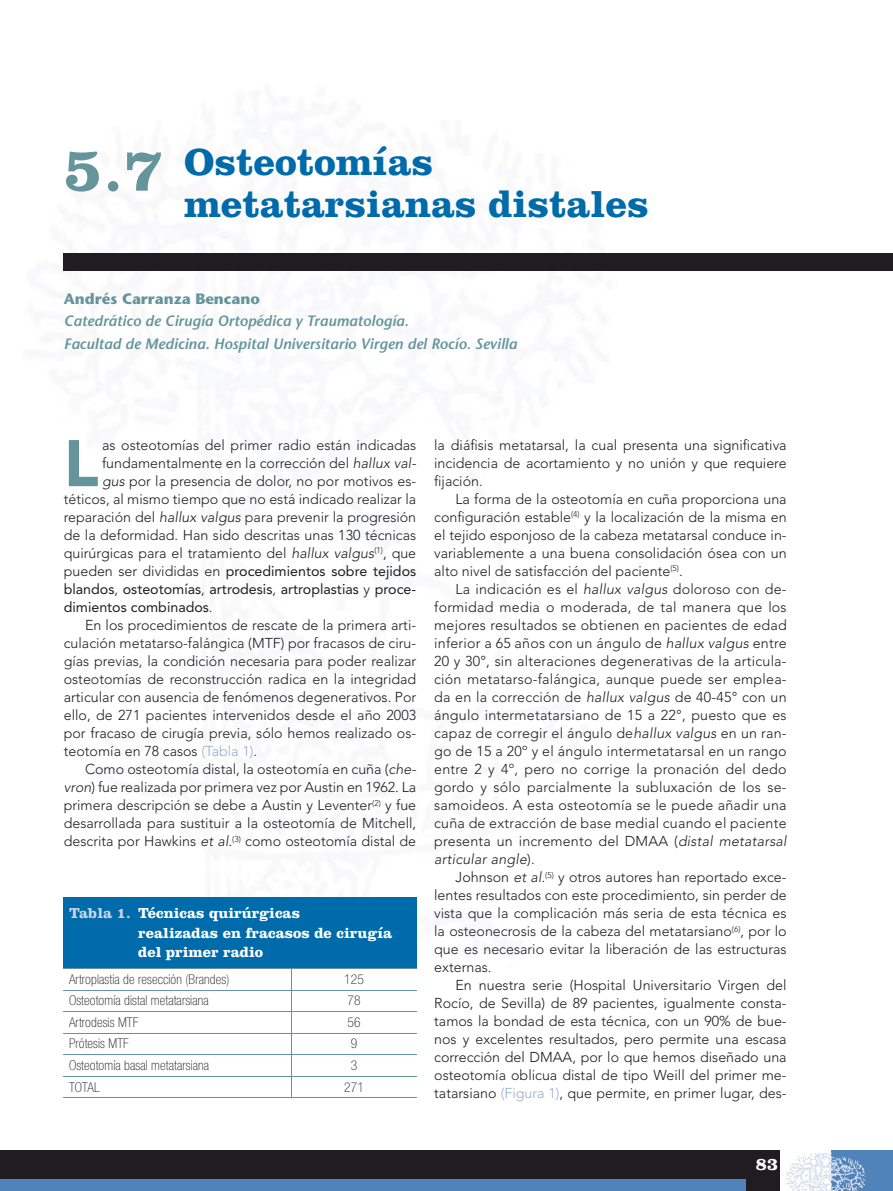
<style>
.page{position:relative;width:893px;height:1191px;background:#fff}
.page>*{position:absolute;margin:0;border:0;box-sizing:border-box;transform-origin:0 0}
.t1{font:900 65.1px "Avenir LT Std";color:#65949b}
.t2{font:700 63px "Clarendon LT Std";color:#65949b}
.t3{font:700 39px/42px "Clarendon LT Std";color:#006baa}
.t4{font:700 18px "Clarendon LT Std";color:#fff}
.t5{font:italic 600 15px/22.5px "Stone Sans Std";color:#65949b}
.t6{font:700 15px/19.5px "Clarendon LT Std";color:#fff}
.t7{font:300 14.25px "Avenir LT Std";color:#1f1d20}
.t8{font:14.25px "Avenir LT Std";color:#1f1d20}
.t9{font:italic 300 14.25px "Avenir LT Std";letter-spacing:.015em;color:#1f1d20}
.t10{font:100 condensed 13.5px "Helvetica Neue LT Std";letter-spacing:.01em;color:#1f1d20}
.s1{font-weight:700;font-style:normal}
.s2{font-style:italic}
.s3{font-weight:300}
.s4{color:#94add2}
.s5{color:#cbd5e9}
.s6{font-style:normal}
</style>
<div class="page">
<div style="left:0;top:1150px;width:780px;height:41px;background:#1f1d20"></div>
<div style="left:0;top:1179px;width:746px;height:12px;background:#4f83ba"></div>
<div style="left:831px;top:1150px;width:62px;height:41px;background:#4f83ba"></div>
<img style="left:831px;top:1153px;width:35px;height:38px">
<img style="left:786px;top:1153px;width:45px;height:38px">
<div style="left:64px;top:253px;width:829px;height:17px;background:#1f1d20"></div>
<div style="left:64px;top:897px;width:353px;height:71px;background:#006baa"></div>
<hr style="left:64px;top:968px;width:227px;height:1px;background:#65949b">
<hr style="left:291px;top:968px;width:126px;height:1px;background:#65949b">
<hr style="left:64px;top:989px;width:227px;height:1px;background:#65949b">
<hr style="left:291px;top:989px;width:126px;height:1px;background:#65949b">
<hr style="left:64px;top:1011px;width:227px;height:1px;background:#65949b">
<hr style="left:64px;top:1032px;width:227px;height:1px;background:#65949b">
<hr style="left:64px;top:1054px;width:227px;height:1px;background:#65949b">
<hr style="left:64px;top:1076px;width:227px;height:1px;background:#65949b">
<hr style="left:64px;top:1097px;width:227px;height:1px;background:#65949b">
<hr style="left:291px;top:1011px;width:126px;height:1px;background:#65949b">
<hr style="left:291px;top:1032px;width:126px;height:1px;background:#65949b">
<hr style="left:291px;top:1054px;width:126px;height:1px;background:#65949b">
<hr style="left:291px;top:1076px;width:126px;height:1px;background:#65949b">
<svg style="left:291px;top:969px;width:1px;height:128px"></svg>
<hr style="left:291px;top:1097px;width:126px;height:1px;background:#65949b">
<p class="t2" style="left:64px;top:131px;width:100px">5.7</p>
<p class="t3" style="left:184px;top:140px;width:466px">Osteotomías metatarsianas distales</p>
<p class="t5" style="left:64px;top:287px;width:455px"><span class="s1">Andrés Carranza Bencano<br></span>Catedrático de Cirugía Ortopédica y Traumatología.<br>Facultad de Medicina. Hospital Universitario Virgen del Rocío. Sevilla</p>
<p class="t1" style="left:64px;top:424px;width:36px">L</p>
<p class="t7" style="left:102px;top:437px;width:316px">as osteotomías del primer radio están indicadas</p>
<p class="t7" style="left:102px;top:455px;width:316px">fundamentalmente en la corrección del <span class="s2">hallux val-</span></p>
<p class="t7" style="left:102px;top:473px;width:316px"><span class="s2">gus</span> por la presencia de dolor, no por motivos es-</p>
<p class="t7" style="left:64px;top:491px;width:354px">téticos, al mismo tiempo que no está indicado realizar la</p>
<p class="t7" style="left:64px;top:509px;width:354px">reparación del <span class="s2">hallux valgus</span> para prevenir la progresión</p>
<p class="t7" style="left:64px;top:527px;width:354px">de la deformidad. Han sido descritas unas 130 técnicas</p>
<p class="t7" style="left:64px;top:545px;width:354px">quirúrgicas para el tratamiento del <span class="s2">hallux valgus</span><sup>(1)</sup>, que</p>
<p class="t8" style="left:64px;top:563px;width:354px"><span class="s3">pueden ser divididas en</span> procedimientos sobre tejidos</p>
<p class="t8" style="left:64px;top:581px;width:354px">blandos<span class="s3">,</span> osteotomías<span class="s3">,</span> artrodesis<span class="s3">,</span> artroplastias <span class="s3">y</span> proce-</p>
<p class="t8" style="left:64px;top:599px;width:150px">dimientos combinados<span class="s3">.</span></p>
<p class="t7" style="left:85px;top:617px;width:333px">En los procedimientos de rescate de la primera arti-</p>
<p class="t7" style="left:64px;top:635px;width:354px">culación metatarso-falángica (MTF) por fracasos de ciru-</p>
<p class="t7" style="left:64px;top:653px;width:354px">gías previas, la condición necesaria para poder realizar</p>
<p class="t7" style="left:64px;top:671px;width:354px">osteotomías de reconstrucción radica en la integridad</p>
<p class="t7" style="left:64px;top:689px;width:354px">articular con ausencia de fenómenos degenerativos. Por</p>
<p class="t7" style="left:64px;top:707px;width:354px">ello, de 271 pacientes intervenidos desde el año 2003</p>
<p class="t7" style="left:64px;top:725px;width:354px">por fracaso de cirugía previa, sólo hemos realizado os-</p>
<p class="t7" style="left:64px;top:743px;width:195px">teotomía en 78 casos <span class="s4">(Tabla 1)</span>.</p>
<p class="t7" style="left:85px;top:761px;width:333px">Como osteotomía distal, la osteotomía en cuña (<span class="s2">che-</span></p>
<p class="t7" style="left:64px;top:779px;width:354px"><span class="s2">vron</span>) fue realizada por primera vez por Austin en 1962. La</p>
<p class="t7" style="left:64px;top:797px;width:354px">primera descripción se debe a Austin y Leventer<sup>(2)</sup> y fue</p>
<p class="t7" style="left:64px;top:815px;width:354px">desarrollada para sustituir a la osteotomía de Mitchell,</p>
<p class="t7" style="left:64px;top:833px;width:354px">descrita por Hawkins <span class="s2">et al.</span><sup>(3)</sup> como osteotomía distal de</p>
<p class="t6" style="left:138px;top:903px;width:256px;text-indent:-69px"><span class="s5">Tabla 1.</span> Técnicas quirúrgicas<br>realizadas en fracasos de cirugía del primer radio</p>
<p class="t10" style="left:69px;top:971px;width:162px">Artroplastia de resección (Brandes)</p>
<p class="t10" style="left:344px;top:971px;width:21px">125</p>
<p class="t10" style="left:69px;top:993px;width:141px">Osteotomía distal metatarsiana</p>
<p class="t10" style="left:347px;top:993px;width:15px">78</p>
<p class="t10" style="left:69px;top:1014px;width:71px">Artrodesis MTF</p>
<p class="t10" style="left:347px;top:1014px;width:15px">56</p>
<p class="t10" style="left:69px;top:1036px;width:61px">Prótesis MTF</p>
<p class="t10" style="left:351px;top:1036px;width:8px">9</p>
<p class="t10" style="left:69px;top:1057px;width:142px">Osteotomía basal metatarsiana</p>
<p class="t10" style="left:351px;top:1057px;width:8px">3</p>
<p class="t10" style="left:69px;top:1079px;width:32px">TOTAL</p>
<p class="t10" style="left:344px;top:1079px;width:21px">271</p>
<p class="t7" style="left:434px;top:437px;width:354px">la diáfisis metatarsal, la cual presenta una significativa</p>
<p class="t7" style="left:434px;top:455px;width:354px">incidencia de acortamiento y no unión y que requiere</p>
<p class="t7" style="left:434px;top:473px;width:50px">fijación.</p>
<p class="t7" style="left:455px;top:491px;width:333px">La forma de la osteotomía en cuña proporciona una</p>
<p class="t7" style="left:434px;top:509px;width:354px">configuración estable<sup>(4)</sup> y la localización de la misma en</p>
<p class="t7" style="left:434px;top:527px;width:354px">el tejido esponjoso de la cabeza metatarsal conduce in-</p>
<p class="t7" style="left:434px;top:545px;width:354px">variablemente a una buena consolidación ósea con un</p>
<p class="t7" style="left:434px;top:563px;width:250px">alto nivel de satisfacción del paciente<sup>(5)</sup>.</p>
<p class="t7" style="left:455px;top:581px;width:333px">La indicación es el <span class="s2">hallux valgus</span> doloroso con de-</p>
<p class="t7" style="left:434px;top:599px;width:354px">formidad media o moderada, de tal manera que los</p>
<p class="t7" style="left:434px;top:617px;width:354px">mejores resultados se obtienen en pacientes de edad</p>
<p class="t7" style="left:434px;top:635px;width:354px">inferior a 65 años con un ángulo de <span class="s2">hallux valgus</span> entre</p>
<p class="t7" style="left:434px;top:653px;width:354px">20 y 30°, sin alteraciones degenerativas de la articula-</p>
<p class="t7" style="left:434px;top:671px;width:354px">ción metatarso-falángica, aunque puede ser emplea-</p>
<p class="t7" style="left:434px;top:689px;width:354px">da en la corrección de <span class="s2">hallux valgus</span> de 40-45° con un</p>
<p class="t7" style="left:434px;top:707px;width:354px">ángulo intermetatarsiano de 15 a 22°, puesto que es</p>
<p class="t7" style="left:434px;top:725px;width:354px">capaz de corregir el ángulo de<span class="s2">hallux valgus</span> en un ran-</p>
<p class="t7" style="left:434px;top:743px;width:354px">go de 15 a 20º y el ángulo intermetatarsal en un rango</p>
<p class="t7" style="left:434px;top:761px;width:354px">entre 2 y 4º, pero no corrige la pronación del dedo</p>
<p class="t7" style="left:434px;top:779px;width:354px">gordo y sólo parcialmente la subluxación de los se-</p>
<p class="t7" style="left:434px;top:797px;width:354px">samoideos. A esta osteotomía se le puede añadir una</p>
<p class="t7" style="left:434px;top:815px;width:354px">cuña de extracción de base medial cuando el paciente</p>
<p class="t7" style="left:434px;top:833px;width:354px">presenta un incremento del DMAA (<span class="s2">distal metatarsal</span></p>
<p class="t9" style="left:434px;top:851px;width:102px">articular angle<span class="s6">).</span></p>
<p class="t7" style="left:455px;top:869px;width:333px">Johnson <span class="s2">et al.</span><sup>(5)</sup> y otros autores han reportado exce-</p>
<p class="t7" style="left:434px;top:887px;width:354px">lentes resultados con este procedimiento, sin perder de</p>
<p class="t7" style="left:434px;top:905px;width:354px">vista que la complicación más seria de esta técnica es</p>
<p class="t7" style="left:434px;top:923px;width:354px">la osteonecrosis de la cabeza del metatarsiano<sup>(6)</sup>, por lo</p>
<p class="t7" style="left:434px;top:941px;width:354px">que es necesario evitar la liberación de las estructuras</p>
<p class="t7" style="left:434px;top:959px;width:59px">externas.</p>
<p class="t7" style="left:455px;top:977px;width:333px">En nuestra serie (Hospital Universitario Virgen del</p>
<p class="t7" style="left:434px;top:995px;width:354px">Rocío, de Sevilla) de 89 pacientes, igualmente consta-</p>
<p class="t7" style="left:434px;top:1013px;width:354px">tamos la bondad de esta técnica, con un 90% de bue-</p>
<p class="t7" style="left:434px;top:1031px;width:354px">nos y excelentes resultados, pero permite una escasa</p>
<p class="t7" style="left:434px;top:1049px;width:354px">corrección del DMAA, por lo que hemos diseñado una</p>
<p class="t7" style="left:434px;top:1067px;width:354px">osteotomía oblicua distal de tipo Weill del primer me-</p>
<p class="t7" style="left:434px;top:1085px;width:354px">tatarsiano <span class="s4">(Figura 1)</span>, que permite, en primer lugar, des-</p>
<p class="t4" style="left:756px;top:1153px;width:24px">83</p>
</div>
